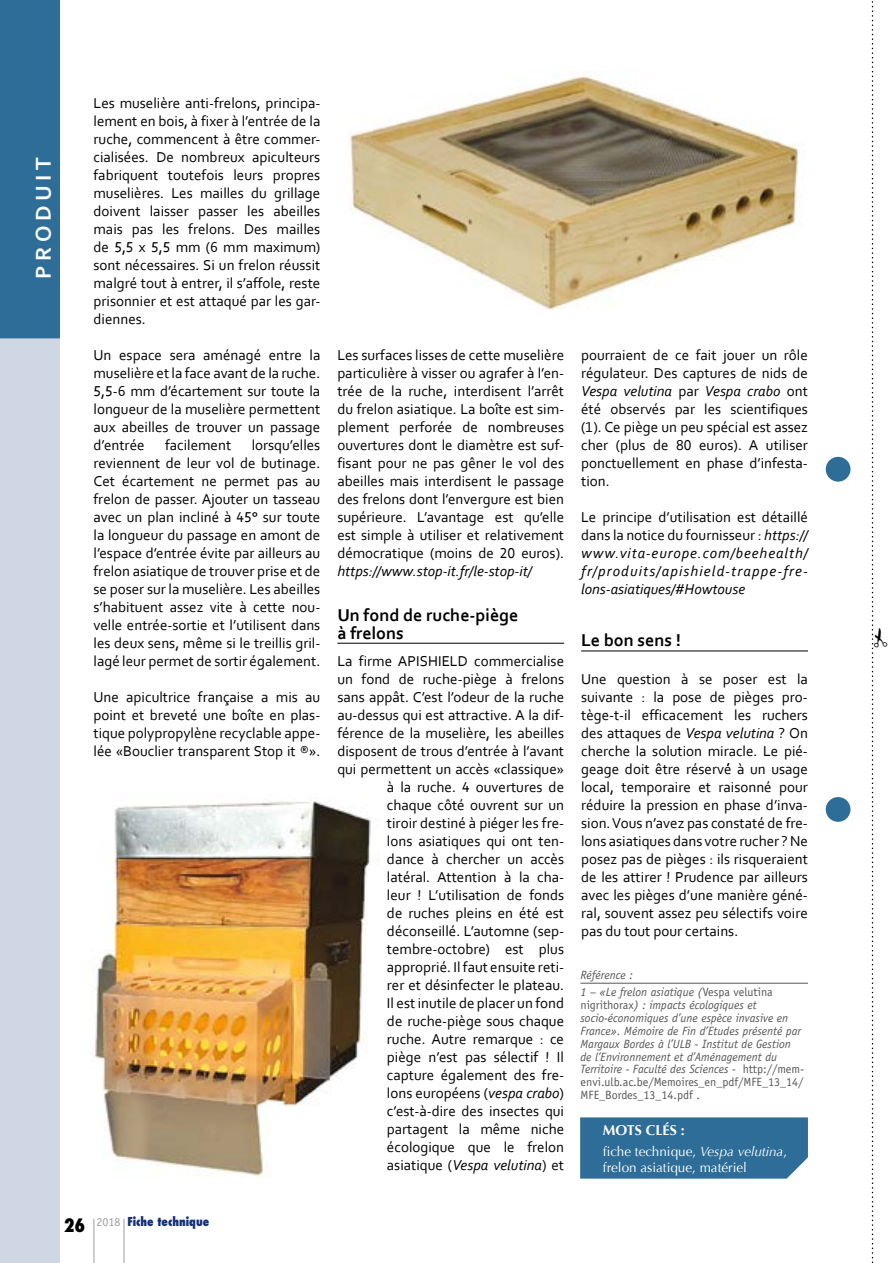
<style>
.page{position:relative;width:893px;height:1263px;background:#fff}
.page>*{position:absolute;margin:0;border:0;box-sizing:border-box;transform-origin:0 0}
.t1{font:700 22.5px "Corbel";letter-spacing:.2em;color:#fff}
.t2{font:700 18px/18px "Corbel";color:#000}
.t3{font:15px/18px "Corbel";color:#000;text-align:justify}
.t4{font:italic 15px/18px "Corbel";color:#000;text-align:justify}
.t5{font:700 14.25px "Optima";color:#fff}
.t6{font:13.5px/16.5px "Optima";color:#fff}
.t7{font:italic 12px/12.9px "Officina Sans";color:#575756}
.t8{font:800 condensed 12px "Futura";color:#163072}
.s1{font-size:18px;color:#000}
.s2{font-family:"Officina Sans";font-weight:400;font-stretch:normal;color:#9d9d9c}
.s3{font-style:italic}
.s4{font-style:normal}
</style>
<div class="page">
<div style="left:0;top:0;width:60px;height:338px;background:#2e6d98"></div>
<div style="left:0;top:338px;width:60px;height:925px;background:#cfd7e4"></div>
<div style="left:826px;top:797px;width:24px;height:25px;background:#2e6d98;border-radius:50%"></div>
<div style="left:826px;top:457px;width:24px;height:25px;background:#2e6d98;border-radius:50%"></div>
<hr style="left:124px;top:1219px;width:1px;height:44px;background:#9d9d9c">
<hr style="left:94px;top:1219px;width:1px;height:44px;background:#9d9d9c">
<div style="left:580px;top:1117px;width:228px;height:61px;background:#2e6d98"></div>
<img style="left:94px;top:801px;width:277px;height:377px">
<hr style="left:337px;top:643px;width:227px;height:1px;background:#000">
<hr style="left:581px;top:651px;width:227px;height:1px;background:#000">
<img style="left:348px;top:75px;width:452px;height:236px">
<hr style="left:580px;top:983px;width:228px;height:1px;background:#575756">
<svg style="left:872px;top:1px;width:2px;height:1262px"></svg>
<h1 class="t1" style="left:29px;top:279px;width:123px;rotate:-90deg">PRODUIT</h1>
<p class="t3" style="left:94px;top:94px;width:228px">Les muselière anti-frelons, principa&shy;lement en bois, à fixer à l’entrée de la ruche, commencent à être commer&shy;cialisées. De nombreux apiculteurs fabriquent toutefois leurs propres muselières. Les mailles du grillage doivent laisser passer les abeilles mais pas les frelons. Des mailles de 5,5 x 5,5 mm (6 mm maximum) sont nécessaires. Si un frelon réussit malgré tout à entrer, il s’affole, reste prisonnier et est attaqué par les gar&shy;diennes.</p>
<p class="t3" style="left:94px;top:346px;width:228px">Un espace sera aménagé entre la muselière et la face avant de la ruche.<br>5,5-6 mm d’écartement sur toute la longueur de la muselière permettent aux abeilles de trouver un passage d’entrée</p>
<p class="t3" style="left:165px;top:436px;width:68px">facilement</p>
<p class="t3" style="left:94px;top:436px;width:228px;text-indent:158px">lorsqu’elles reviennent de leur vol de butinage.<br>Cet écartement ne permet pas au frelon de passer. Ajouter un tasseau avec un plan incliné à 45° sur toute la longueur du passage en amont de l’espace d’entrée évite par ailleurs au frelon asiatique de trouver prise et de se poser sur la muselière. Les abeilles s’habituent assez vite à cette nou&shy;velle entrée-sortie et l’utilisent dans les deux sens, même si le treillis gril&shy;lagé leur permet de sortir également.</p>
<p class="t3" style="left:94px;top:688px;width:228px">Une apicultrice française a mis au point et breveté une boîte en plas&shy;tique polypropylène recyclable appe&shy;lée «Bouclier transparent Stop it ®».</p>
<p class="t8" style="left:64px;top:1214px;width:147px"><span class="s1">26</span> <span class="s2">2018</span> Fiche technique</p>
<p class="t3" style="left:337px;top:346px;width:228px">Les surfaces lisses de cette muselière particulière à visser ou agrafer à l’en&shy;trée de la ruche, interdisent l’arrêt du frelon asiatique. La boîte est sim&shy;plement perforée de nombreuses ouvertures dont le diamètre est suf&shy;fisant pour ne pas gêner le vol des abeilles mais interdisent le passage des frelons dont l’envergure est bien supérieure. L’avantage est qu’elle est simple à utiliser et relativement démocratique (moins de 20 euros).</p>
<p class="t4" style="left:337px;top:562px;width:196px">https://www.stop-it.fr/le-stop-it/</p>
<p class="t2" style="left:337px;top:605px;width:183px">Un fond de ruche-piège à frelons</p>
<p class="t3" style="left:337px;top:652px;width:228px;text-align:right">La firme APISHIELD commercialise un fond de ruche-piège à frelons sans appât. C’est l’odeur de la ruche au-dessus qui est attractive. A la dif&shy;férence de la muselière, les abeilles disposent de trous d’entrée à l’avant qui permettent un accès «classique» à la ruche. 4 ouvertures de<br>chaque côté ouvrent sur un<br>tiroir destiné à piéger les fre-<br>lons asiatiques qui ont ten-<br>dance à chercher un accès<br>latéral. Attention à la cha-<br>leur ! L’utilisation de fonds<br>de ruches pleins en été est déconseillé. L’automne (sep&shy;tembre-octobre) est plus approprié. Il faut ensuite reti-<br>rer et désinfecter le plateau.<br>Il est inutile de placer un fond<br>de ruche-piège sous chaque<br>ruche. Autre remarque : ce<br>piège n’est pas sélectif ! Il capture également des fre-<br>lons européens (<span class="s3">vespa crabo</span>) c’est-à-dire des insectes qui partagent la même niche écologique que le frelon asiatique (<span class="s3">Vespa velutina</span>) et</p>
<p class="t3" style="left:581px;top:346px;width:228px">pourraient de ce fait jouer un rôle régulateur. Des captures de nids de <span class="s3">Vespa velutina</span> par <span class="s3">Vespa crabo</span> ont été observés par les scientifiques (1). Ce piège un peu spécial est assez cher (plus de 80 euros). A utiliser ponctuellement en phase d’infesta&shy;tion.</p>
<p class="t4" style="left:581px;top:508px;width:228px"><span class="s4">Le principe d’utilisation est détaillé dans la notice du fournisseur :</span> https:// www.vita-europe.com/beehealth/ fr/produits/apishield-trappe-fre&shy;lons-asiatiques/#Howtouse</p>
<p class="t2" style="left:581px;top:631px;width:101px">Le bon sens !</p>
<p class="t3" style="left:581px;top:670px;width:228px">Une question à se poser est la suivante : la pose de pièges pro&shy;tège-t-il efficacement les ruchers des attaques de <span class="s3">Vespa velutina</span> ? On cherche la solution miracle. Le pié&shy;geage doit être réservé́à un usage local, temporaire et raisonné pour réduire la pression en phase d’inva&shy;sion. Vous n’avez pas constaté de fre&shy;lons asiatiques dans votre rucher ? Ne posez pas de pièges : ils risqueraient de les attirer ! Prudence par ailleurs avec les pièges d’une manière géné&shy;ral, souvent assez peu sélectifs voire pas du tout pour certains.</p>
<p class="t7" style="left:580px;top:966px;width:194px;line-height:17.2px">Référence :<br>1 – «Le frelon asiatique (<span class="s4">Vespa velutina</span></p>
<p class="t7" style="left:580px;top:998px;width:225px"><span class="s4">nigrithorax</span>) : impacts écologiques et socio-économiques d’une espèce invasive en France». Mémoire de Fin d’Etudes présenté par Margaux Bordes à l’ULB - Institut de Gestion de l’Environnement et d’Aménagement du Territoire - Faculté des Sciences - <span class="s4">http://mem&shy;envi.ulb.ac.be/Memoires_en_pdf/MFE_13_14/ MFE_Bordes_13_14.pdf .</span></p>
<p class="t5" style="left:603px;top:1122px;width:83px">MOTS CLÉS :</p>
<p class="t6" style="left:603px;top:1143px;width:186px">fiche technique, <span class="s3">Vespa velutina</span>, frelon asiatique, matériel</p>
</div>
